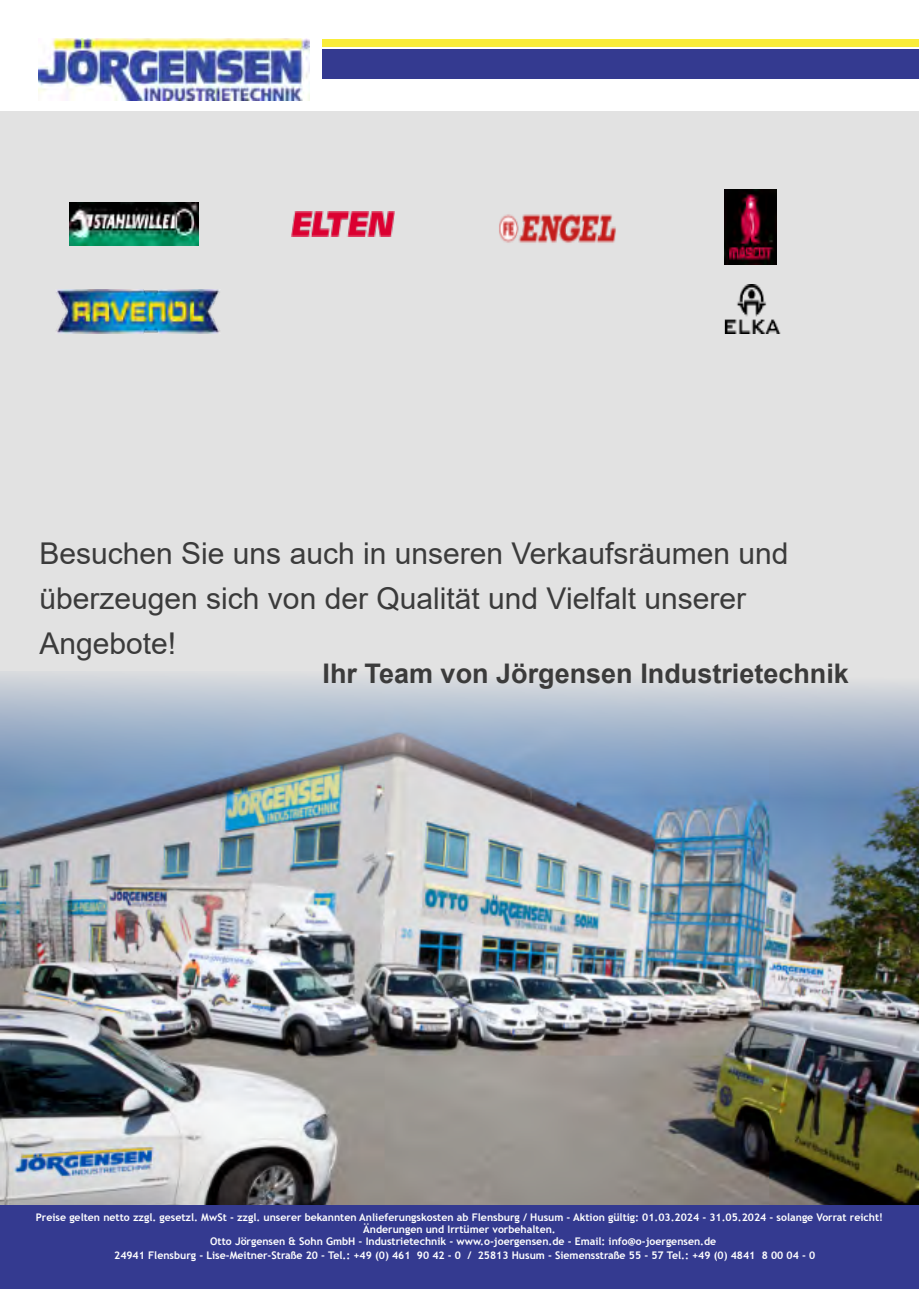
<style>
.page{position:relative;width:919px;height:1289px;background:#fff}
.page>*{position:absolute;margin:0;border:0;box-sizing:border-box;transform-origin:0 0}
.t1{font:30px "Arial";color:#3b3b3b}
.t2{font:700 27px "Arial";color:#3b3b3b}
.t3{font:700 10.5px "Trebuchet MS";color:#fff}
</style>
<div class="page">
<div style="left:0;top:110px;width:918px;height:1178px;background:#e2e2e2"></div>
<img style="left:0;top:673px;width:918px;height:532px">
<div style="left:0;top:1205px;width:918px;height:83px;background:#343a90"></div>
<div style="left:322px;top:39px;width:596px;height:8px;background:#f9ed3a"></div>
<img style="left:39px;top:38px;width:271px;height:63px">
<div style="left:322px;top:50px;width:596px;height:29px;background:#343a90"></div>
<img style="left:724px;top:284px;width:57px;height:49px">
<img style="left:724px;top:189px;width:52px;height:75px">
<img style="left:499px;top:214px;width:117px;height:29px">
<img style="left:292px;top:211px;width:102px;height:26px">
<img style="left:69px;top:202px;width:129px;height:44px">
<img style="left:56px;top:289px;width:164px;height:44px">
<p class="t1" style="left:39px;top:542px;width:750px">Besuchen Sie uns auch in unseren Verkaufsräumen und</p>
<p class="t1" style="left:39px;top:587px;width:708px">überzeugen sich von der Qualität und Vielfalt unserer</p>
<p class="t1" style="left:39px;top:632px;width:138px">Angebote!</p>
<p class="t2" style="left:322px;top:663px;width:528px">Ihr Team von Jörgensen Industrietechnik</p>
<p class="t3" style="left:36px;top:1212px;width:848px">Preise gelten netto zzgl. gesetzl. MwSt - zzgl. unserer bekannten Anlieferungskosten ab Flensburg / Husum - Aktion gültig: 01.03.2024 - 31.05.2024 - solange Vorrat reicht!</p>
<p class="t3" style="left:363px;top:1224px;width:194px">Änderungen und Irrtümer vorbehalten.</p>
<p class="t3" style="left:210px;top:1236px;width:507px">Otto Jörgensen &amp; Sohn GmbH - Industrietechnik - www.o-joergensen.de - Email: info@o-joergensen.de</p>
<p class="t3" style="left:114px;top:1250px;width:702px">24941 Flensburg - Lise-Meitner-Straße 20 - Tel.: +49 (0) 461 90 42 - 0 / 25813 Husum - Siemensstraße 55 - 57 Tel.: +49 (0) 4841 8 00 04 - 0</p>
</div>
